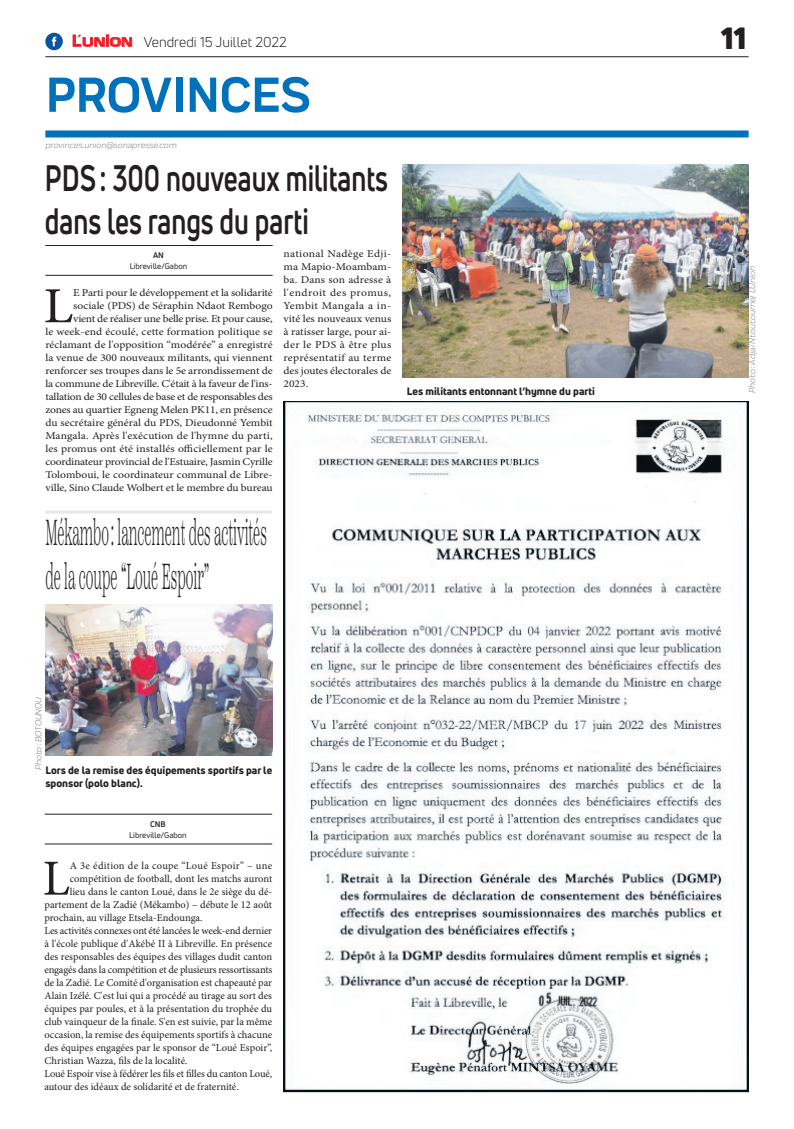
<style>
.page{position:relative;width:794px;height:1129px;background:#fff}
.page>*{position:absolute;margin:0;border:0;box-sizing:border-box;transform-origin:0 0}
.t1{font:700 51px "Praktika";color:#0072bc}
.t2{font:50.5px "Minion Pro";color:#231f20}
.t3{font:50.5px "Minion Pro";color:#231f20;scale:1.1 1}
.t4{font:300 36px/43.2px "Scotch Text";color:#231f20;scale:.38 1}
.t5{font:700 36px/43.2px "Uni Neue";color:#231f20;scale:.74 1}
.t6{font:900 30px "Uni Neue";color:#231f20}
.t7{font:14px "Uni Neue";color:#231f20}
.t8{font:10.5px/13px "Minion Pro";letter-spacing:-.005em;color:#231f20;text-align:right;scale:1.1 1}
.t9{font:10.5px "Minion Pro";letter-spacing:-.005em;color:#231f20}
.t10{font:800 10.5px/12.6px "Uni Neue";color:#231f20}
.t11{font:10.5px "Minion Pro";letter-spacing:.025em;color:#231f20}
.t12{font:italic 9px "Praktika";color:#818386}
.t13{font:8px "Uni Neue";color:#231f20}
.t14{font:700 8px "Uni Neue";color:#231f20}
.s1{font-family:"Eurostile";font-weight:600;font-size:15px;color:#ee1d23}
.s2{font-family:"Eurostile";font-weight:600;font-size:11.4px;color:#ee1d23}
</style>
<div class="page">
<div style="left:45px;top:130px;width:703px;height:7px;background:#0072bc"></div>
<hr style="left:45px;top:56px;width:703px;height:1px;background:#231f20">
<svg style="left:72px;top:34px;width:60px;height:13px"></svg>
<div style="left:45px;top:33px;width:18px;height:17px;background:#08549e;border-radius:50%"></div>
<svg style="left:52px;top:37px;width:4px;height:9px"></svg>
<img style="left:283px;top:401px;width:465px;height:690px">
<hr style="left:45px;top:843px;width:227px;height:1px;background:#231f20">
<hr style="left:45px;top:813px;width:227px;height:1px;background:#231f20">
<img style="left:45px;top:604px;width:227px;height:151px">
<hr style="left:45px;top:510px;width:227px;height:3px;background:#e7e8e2">
<hr style="left:45px;top:275px;width:228px;height:1px;background:#231f20">
<hr style="left:45px;top:245px;width:228px;height:1px;background:#231f20">
<img style="left:403px;top:164px;width:345px;height:213px">
<h3 class="t7" style="left:72px;top:33px;width:216px"><span class="s1">L</span><span class="s2">UNION</span> Vendredi 15 Juillet 2022</h3>
<h1 class="t1" style="left:46px;top:54px;width:266px">PROVINCES</h1>
<p class="t12" style="left:45px;top:139px;width:133px">provinces.union@sonapresse.com</p>
<h3 class="t5" style="left:45px;top:156px;width:465px">PDS: 300 nouveaux militants dans les rangs du parti</h3>
<p class="t14" style="left:153px;top:250px;width:12px">AN</p>
<p class="t13" style="left:130px;top:261px;width:59px">Libreville/Gabon</p>
<p class="t8" style="left:283px;top:247px;width:99px;text-align:justify">national Nadège Edji&shy;ma Mapio-Moambam&shy;ba. Dans son adresse à l'endroit des promus, Yembit Mangala a in&shy;vité les nouveaux venus à ratisser large, pour ai&shy;der le PDS à être plus représentatif au terme des joutes électorales de 2023.</p>
<p class="t8" style="left:45px;top:286px;width:208px">E Parti pour le développement et la solidarité sociale (PDS) de Séraphin Ndaot Rembogo<br>vient de réaliser une belle prise. Et pour cause,<br>le week-end écoulé, cette formation politique se réclamant de l'opposition “modérée” a enregistré la venue de 300 nouveaux militants, qui viennent renforcer ses troupes dans le 5e arrondissement de la commune de Libreville. C'était à la faveur de l'ins&shy;tallation de 30 cellules de base et de responsables des zones au quartier Egneng Melen PK11, en présence du secrétaire général du PDS, Dieudonné Yembit Mangala. Après l'exécution de l'hymne du parti, les promus ont été installés officiellement par le coordinateur provincial de l'Estuaire, Jasmin Cyrille Tolomboui, le coordinateur communal de Libre&shy;ville, Sino Claude Wolbert et le membre du bureau</p>
<h2 class="t3" style="left:43px;top:272px;width:29px">L</h2>
<h3 class="t4" style="left:45px;top:511px;width:584px">Mékambo: lancement des activités de la coupe “Loué Espoir”</h3>
<p class="t10" style="left:407px;top:385px;width:189px">Les militants entonnant l’hymne du parti</p>
<p class="t12" style="left:32px;top:770px;width:75px;rotate:-90deg">Photo : BOTOUNOU</p>
<p class="t10" style="left:45px;top:764px;width:228px">Lors de la remise des équipements sportifs par le sponsor (polo blanc).</p>
<p class="t14" style="left:150px;top:819px;width:17px">CNB</p>
<p class="t13" style="left:129px;top:829px;width:59px">Libreville/Gabon</p>
<h2 class="t2" style="left:43px;top:844px;width:29px">L</h2>
<p class="t11" style="left:70px;top:858px;width:204px">A 3e édition de la coupe “Loué Espoir” – une</p>
<p class="t9" style="left:70px;top:871px;width:204px">compétition de football, dont les matchs auront</p>
<p class="t9" style="left:70px;top:884px;width:204px">lieu dans le canton Loué, dans le 2e siège du dé-</p>
<p class="t9" style="left:44px;top:897px;width:229px">partement de la Zadié (Mékambo) – débute le 12 août</p>
<p class="t9" style="left:44px;top:910px;width:160px">prochain, au village Etsela-Endounga.</p>
<p class="t9" style="left:44px;top:923px;width:229px">Les activités connexes ont été lancées le week-end dernier</p>
<p class="t9" style="left:44px;top:936px;width:229px">à l'école publique d'Akébé II à Libreville. En présence</p>
<p class="t9" style="left:44px;top:949px;width:229px">des responsables des équipes des villages dudit canton</p>
<p class="t9" style="left:44px;top:962px;width:229px">engagés dans la compétition et de plusieurs ressortissants</p>
<p class="t9" style="left:44px;top:975px;width:229px">de la Zadié. Le Comité d'organisation est chapeauté par</p>
<p class="t9" style="left:44px;top:988px;width:229px">Alain Izélé. C'est lui qui a procédé au tirage au sort des</p>
<p class="t9" style="left:44px;top:1001px;width:229px">équipes par poules, et à la présentation du trophée du</p>
<p class="t9" style="left:44px;top:1014px;width:229px">club vainqueur de la finale. S'en est suivie, par la même</p>
<p class="t9" style="left:44px;top:1027px;width:229px">occasion, la remise des équipements sportifs à chacune</p>
<p class="t9" style="left:44px;top:1040px;width:229px">des équipes engagées par le sponsor de “Loué Espoir”,</p>
<p class="t9" style="left:44px;top:1053px;width:145px">Christian Wazza, fils de la localité.</p>
<p class="t9" style="left:44px;top:1066px;width:229px">Loué Espoir vise à fédérer les fils et filles du canton Loué,</p>
<p class="t9" style="left:44px;top:1079px;width:196px">autour des idéaux de solidarité et de fraternité.</p>
<h3 class="t6" style="left:721px;top:17px;width:27px">11</h3>
<p class="t12" style="left:746px;top:393px;width:128px;rotate:-90deg">Photo : Adjaï Ntoutoume/ L’Union</p>
</div>
